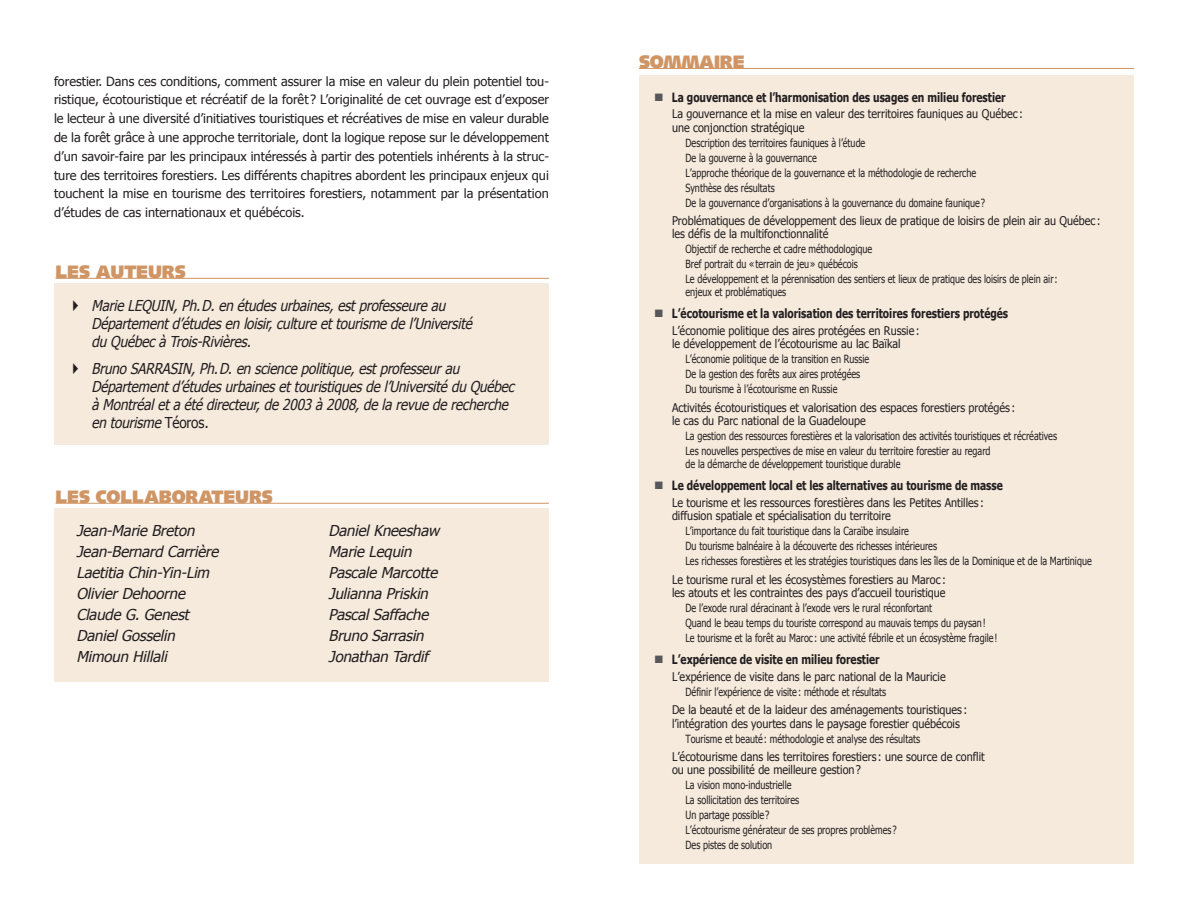
<style>
.page{position:relative;width:1188px;height:918px;background:#fff}
.page>*{position:absolute;margin:0;border:0;box-sizing:border-box;transform-origin:0 0}
.t1{font:900 18px "Syntax LT";letter-spacing:-.01em;color:#d09565}
.t2{font:italic 15px/18px "Tahoma";letter-spacing:-.02em;color:#231f20;scale:.9 1}
.t3{font:italic 15px/21px "Tahoma";letter-spacing:-.265em;color:#231f20}
.t4{font:italic 15px/21px "Tahoma";letter-spacing:-.195em;color:#231f20}
.t5{font:12.75px/18.8px "Tahoma";color:#231f20;text-align:justify}
.t6{font:700 12.75px "Tahoma";color:#231f20;scale:.8 1}
.t7{font:12px/13.2px "Tahoma";color:#231f20;scale:.9 1}
.t8{font:11.25px/15px "Tahoma";color:#231f20;scale:.8 1}
.s1{font-style:normal}
.s2{color:#57585a}
</style>
<div class="page">
<div style="left:639px;top:75px;width:495px;height:789px;background:#f6eadd"></div>
<hr style="left:639px;top:68px;width:495px;height:1px;background:#d09565">
<div style="left:54px;top:284px;width:495px;height:161px;background:#f6eadd"></div>
<div style="left:54px;top:509px;width:495px;height:173px;background:#f6eadd"></div>
<hr style="left:55px;top:278px;width:494px;height:1px;background:#d09565">
<hr style="left:55px;top:503px;width:494px;height:1px;background:#d09565">
<p class="t5" style="left:54px;top:71px;width:497px">forestier. Dans ces conditions, comment assurer la mise en valeur du plein potentiel tou&shy;ristique, écotouristique et récréatif de la forêt ? L’originalité de cet ouvrage est d’exposer le lecteur à une diversité d’initiatives touristiques et récréatives de mise en valeur durable de la forêt grâce à une approche territoriale, dont la logique repose sur le développement d’un savoir-faire par les principaux intéressés à partir des potentiels inhérents à la struc&shy;ture des territoires forestiers. Les différents chapitres abordent les principaux enjeux qui touchent la mise en tourisme des territoires forestiers, notamment par la présentation d’études de cas internationaux et québécois.</p>
<h1 class="t1" style="left:55px;top:261px;width:132px">LES AUTEURS</h1>
<h2 class="t2" style="left:91px;top:296px;width:428px;text-indent:-12px">MarieLEQUIN,Ph.D.en étudesurbaines,estprofesseureau<br>Départementd’étudesen loisir,cultureettourismedel’U niversité du QuébecàTrois-Rivières.</h2>
<h2 class="t2" style="left:92px;top:359px;width:475px">BrunoSarrasin,Ph.D.en sciencepolitique,estprofesseurau Départementd’étudesurbainesettouristiquesdel’U niversitédu Québec àMontréaletaétédirecteur,de2003à2008,delarevuederecherche en tourisme<span class="s1">T é o r o s</span> .</h2>
<h1 class="t1" style="left:55px;top:486px;width:219px">LES COLLABORATEURS</h1>
<h2 class="t3" style="left:76px;top:520px;width:147px">Jean-Marie Breton<br>Jean-Bernard Carrière<br>Laetitia Chin-Yin-Lim<br>OlivierDehoorne<br>Claude G.Genest<br>DanielGosselin<br>Mimoun Hillali</h2>
<h2 class="t4" style="left:329px;top:520px;width:116px">DanielKneeshaw<br>Marie Lequin<br>Pascale Marcotte<br>Julianna Priskin<br>PascalSaffache<br>Bruno Sarrasin<br>Jonathan Tardif</h2>
<h1 class="t1" style="left:639px;top:51px;width:107px">SOMMAIRE</h1>
<p class="t6" style="left:654px;top:89px;width:441px"><span class="s2">■</span> La gouvernance et l’harmonisation des usages en milieu forestier</p>
<p class="t7" style="left:672px;top:107px;width:391px">La gouvernance et la mise en valeur des territoires fauniques au Québec : une conjonction stratégique</p>
<p class="t8" style="left:686px;top:135px;width:376px">Description des territoires fauniques à l’étude<br>De la gouverne à la gouvernance<br>L’approche théorique de la gouvernance et la méthodologie de recherche Synthèse des résultats<br>De la gouvernance d’organisations à la gouvernance du domaine faunique?</p>
<p class="t7" style="left:672px;top:214px;width:478px">Problématiques de développement des lieux de pratique de loisirs de plein air au Québec : les défis de la multifonctionnalité</p>
<p class="t8" style="left:685px;top:241px;width:467px">Objectif de recherche et cadre méthodologique<br>Bref portrait du «terrain de jeu» québécois<br>Le développement et la pérennisation des sentiers et lieux de pratique des loisirs de plein air:</p>
<p class="t8" style="left:685px;top:284px;width:128px">enjeux et problématiques</p>
<p class="t6" style="left:654px;top:306px;width:444px"><span class="s2">■</span> L’écotourisme et la valorisation des territoires forestiers protégés</p>
<p class="t7" style="left:672px;top:324px;width:277px">L’économie politique des aires protégées en Russie: le développement de l’écotourisme au lac Baïkal</p>
<p class="t8" style="left:686px;top:351px;width:231px">L’économie politique de la transition en Russie<br>De la gestion des forêts aux aires protégées<br>Du tourisme à l’écotourisme en Russie</p>
<p class="t7" style="left:672px;top:400px;width:383px">Activités écotouristiques et valorisation des espaces forestiers protégés : le cas du Parc national de la Guadeloupe</p>
<p class="t8" style="left:686px;top:428px;width:466px">La gestion des ressources forestières et la valorisation des activités touristiques et récréatives<br>Les nouvelles perspectives de mise en valeur du territoire forestier au regard</p>
<p class="t8" style="left:686px;top:456px;width:270px">de la démarche de développement touristique durable</p>
<p class="t6" style="left:654px;top:477px;width:438px"><span class="s2">■</span> Le développement local et les alternatives au tourisme de masse</p>
<p class="t7" style="left:672px;top:496px;width:348px">Le tourisme et les ressources forestières dans les Petites Antilles : diffusion spatiale et spécialisation du territoire</p>
<p class="t8" style="left:686px;top:523px;width:509px">L’importance du fait touristique dans la Caraïbe insulaire<br>Du tourisme balnéaire à la découverte des richesses intérieures<br>Les richesses forestières et les stratégies touristiques dans les îles de la Dominique et de la Martinique</p>
<p class="t7" style="left:672px;top:572px;width:306px">Le tourisme rural et les écosystèmes forestiers au Maroc : les atouts et les contraintes des pays d’accueil touristique</p>
<p class="t8" style="left:686px;top:600px;width:392px">De l’exode rural déracinant à l’exode vers le rural réconfortant<br>Quand le beau temps du touriste correspond au mauvais temps du paysan!<br>Le tourisme et la forêt au Maroc : une activité fébrile et un écosystème fragile!</p>
<p class="t6" style="left:654px;top:651px;width:284px"><span class="s2">■</span> L’expérience de visite en milieu forestier</p>
<p class="t7" style="left:672px;top:670px;width:306px">L’expérience de visite dans le parc national de la Mauricie</p>
<p class="t8" style="left:686px;top:684px;width:252px">Définir l’expérience de visite: méthode et résultats</p>
<p class="t7" style="left:672px;top:703px;width:330px">De la beauté et de la laideur des aménagements touristiques : l’intégration des yourtes dans le paysage forestier québécois</p>
<p class="t8" style="left:686px;top:731px;width:295px">Tourisme et beauté: méthodologie et analyse des résultats</p>
<p class="t7" style="left:672px;top:750px;width:349px">L’écotourisme dans les territoires forestiers : une source de conflit ou une possibilité de meilleure gestion?</p>
<p class="t8" style="left:686px;top:777px;width:266px">La vision mono-industrielle<br>La sollicitation des territoires<br>Un partage possible?<br>L’écotourisme générateur de ses propres problèmes ?<br>Des pistes de solution</p>
</div>
